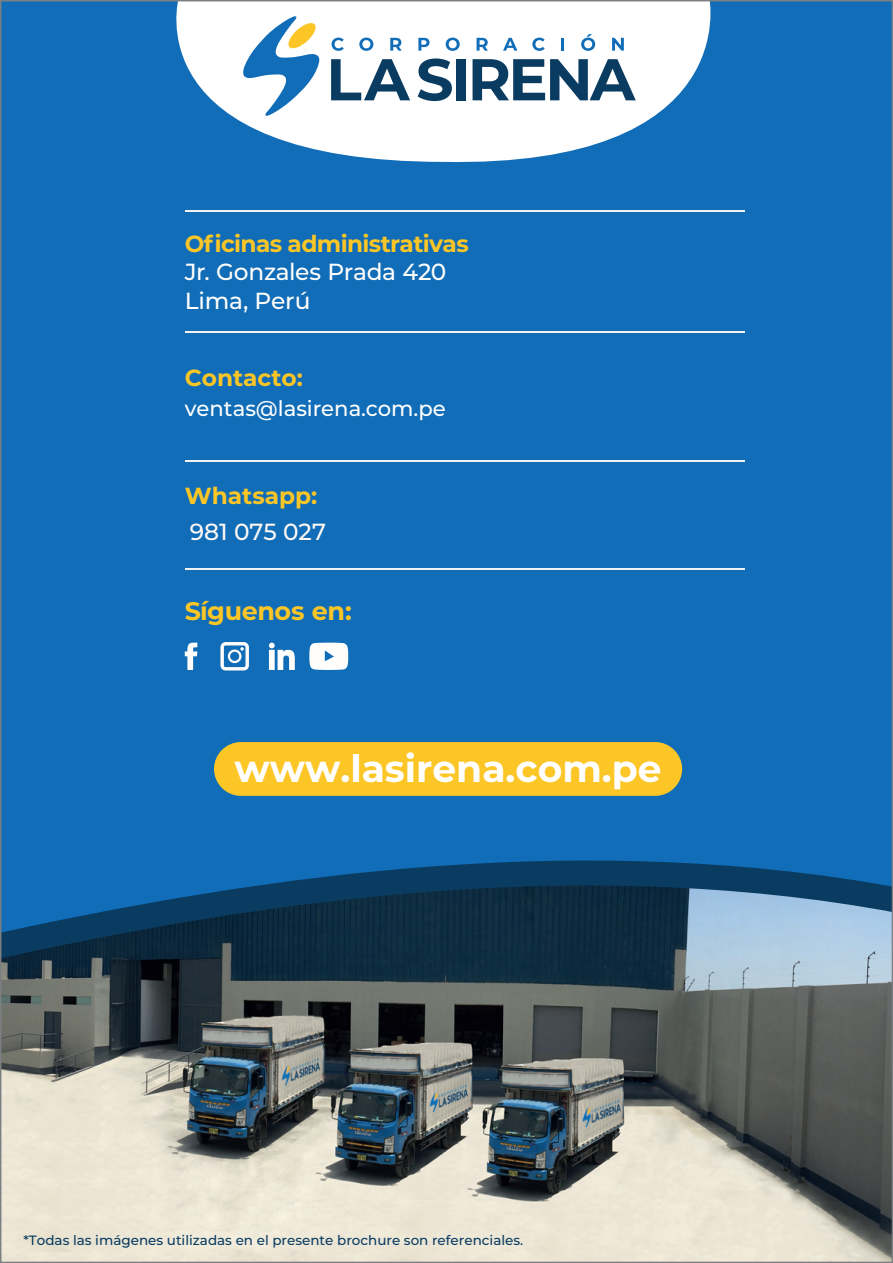
<style>
.page{position:relative;width:893px;height:1263px;background:#116db7}
.page>*{position:absolute;margin:0;border:0;box-sizing:border-box;transform-origin:0 0}
.t1{font:700 37.65px "Montserrat";color:#fff}
.t2{font:700 25.35px "Montserrat";letter-spacing:-.015em;color:#fcc626}
.t3{font:500 23.25px "Montserrat";letter-spacing:-.01em;color:#fffefd}
.t4{font:700 23.25px "Montserrat";letter-spacing:-.025em;color:#fcc626}
.t5{font:700 23.25px "Montserrat";color:#fcc626}
.t6{font:500 23.25px "Montserrat";color:#fef9f5}
.t7{font:500 21.3px "Montserrat";color:#fff}
.t8{font:500 13.5px "Montserrat";color:#0a3c62}
</style>
<div class="page">
<img style="left:2px;top:1034px;width:889px;height:227px">
<svg style="left:2px;top:860px;width:889px;height:174px;background:#36556b"></svg>
<hr style="left:185px;top:210px;width:559px;height:2px;background:#f0f1f0">
<hr style="left:185px;top:331px;width:559px;height:2px;background:#f0f1f0">
<hr style="left:185px;top:460px;width:559px;height:2px;background:#f0f1f0">
<hr style="left:185px;top:568px;width:559px;height:2px;background:#f0f1f0">
<svg style="left:185px;top:642px;width:12px;height:28px"></svg>
<svg style="left:269px;top:643px;width:26px;height:27px"></svg>
<svg style="left:309px;top:643px;width:39px;height:27px"></svg>
<svg style="left:220px;top:642px;width:29px;height:29px"></svg>
<svg style="left:176px;top:2px;width:535px;height:160px;fill:#fff"></svg>
<svg style="left:331px;top:59px;width:79px;height:41px;background:#96acbc"></svg>
<svg style="left:418px;top:58px;width:34px;height:43px"></svg>
<div style="left:456px;top:59px;width:9px;height:41px;background:#0a3c62"></div>
<svg style="left:473px;top:59px;width:163px;height:41px;background:#7793a8"></svg>
<svg style="left:243px;top:16px;width:77px;height:101px"></svg>
<svg style="left:332px;top:38px;width:12px;height:13px"></svg>
<svg style="left:359px;top:38px;width:14px;height:13px"></svg>
<svg style="left:390px;top:38px;width:12px;height:13px"></svg>
<svg style="left:418px;top:38px;width:11px;height:13px"></svg>
<svg style="left:446px;top:38px;width:14px;height:13px"></svg>
<svg style="left:477px;top:38px;width:11px;height:13px"></svg>
<svg style="left:503px;top:38px;width:14px;height:13px"></svg>
<svg style="left:532px;top:38px;width:13px;height:13px"></svg>
<svg style="left:561px;top:38px;width:3px;height:13px"></svg>
<svg style="left:581px;top:34px;width:14px;height:17px"></svg>
<svg style="left:612px;top:38px;width:12px;height:13px"></svg>
<div style="left:214px;top:742px;width:468px;height:54px;background:#fcc626;border-radius:27px"></div>
<h3 class="t4" style="left:185px;top:227px;width:285px">Oficinas administrativas</h3>
<h3 class="t3" style="left:185px;top:284px;width:127px">Lima, Perú</h3>
<h3 class="t3" style="left:185px;top:256px;width:263px">Jr. Gonzales Prada 420</h3>
<h3 class="t5" style="left:185px;top:361px;width:120px">Contacto:</h3>
<h3 class="t7" style="left:185px;top:394px;width:263px">ventas@lasirena.com.pe</h3>
<h3 class="t5" style="left:185px;top:479px;width:134px">Whatsapp:</h3>
<h3 class="t6" style="left:190px;top:516px;width:138px">981 075 027</h3>
<h2 class="t2" style="left:185px;top:592px;width:169px">Síguenos en:</h2>
<h1 class="t1" style="left:234px;top:741px;width:429px">www.lasirena.com.pe</h1>
<p class="t8" style="left:24px;top:1230px;width:501px">*Todas las imágenes utilizadas en el presente brochure son referenciales.</p>
</div>
